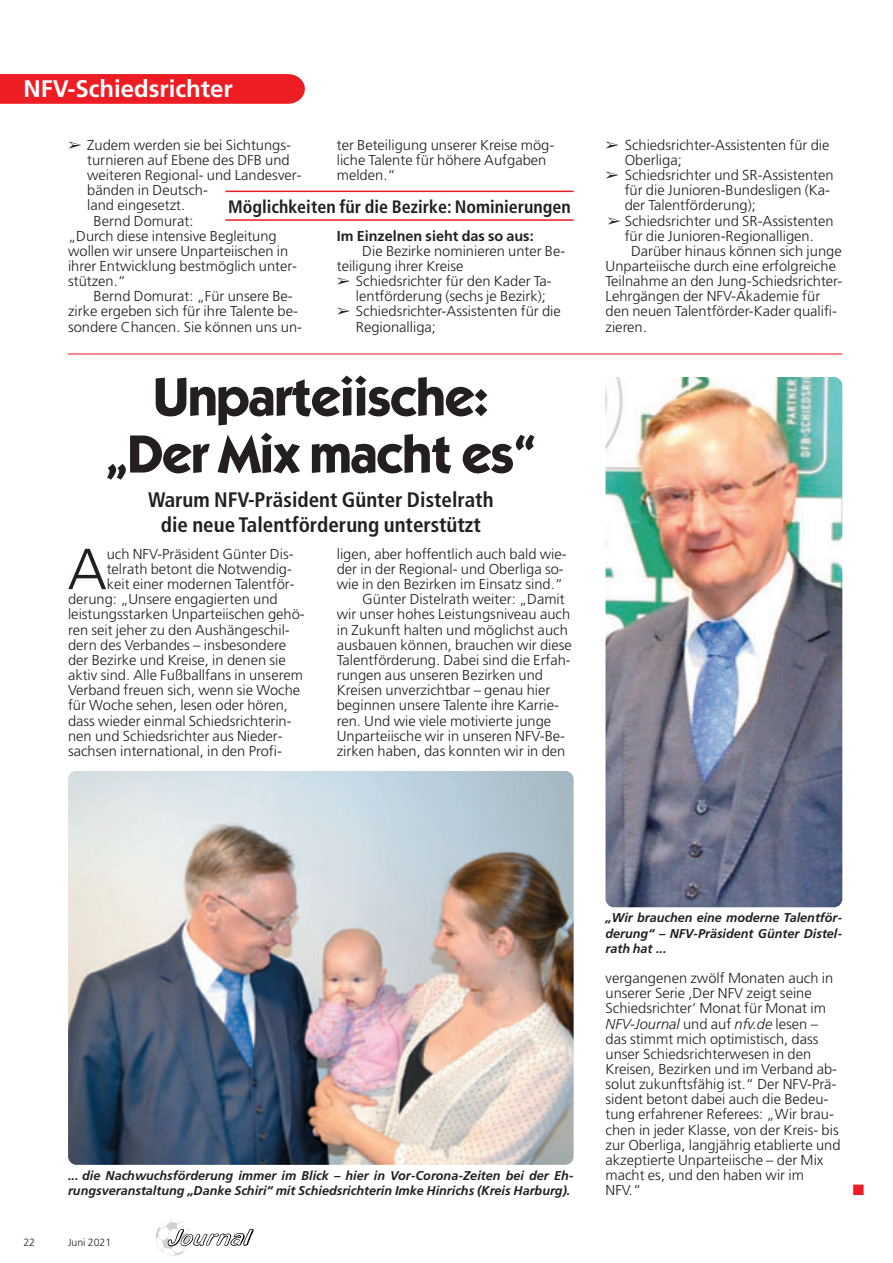
<style>
.page{position:relative;width:893px;height:1263px;background:#fff}
.page>*{position:absolute;margin:0;border:0;box-sizing:border-box;transform-origin:0 0}
.t1{font:300 57.75px "Frutiger";color:#231f20}
.t2{font:700 54px/57px "Itc Kabel";letter-spacing:-.02em;color:#231f20;text-align:center}
.t3{font:700 24px "Frutiger";color:#fff}
.t4{font:700 condensed 21px/25.5px "Frutiger";color:#231f20;text-align:center}
.t5{font:700 condensed 18px "Frutiger";color:#231f20}
.t6{font:15px "Zapf Dingbats";color:#ee1d23}
.t7{font:300 14.4px/15.1px "Frutiger";color:#231f20}
.t8{font:700 14.4px "Frutiger";color:#231f20}
.t9{font:italic 700 12.75px/15.1px "Frutiger";color:#231f20}
.t10{font:300 10.5px "Frutiger";color:#231f20}
.s1{font-style:italic}
</style>
<div class="page">
<img style="left:155px;top:1220px;width:36px;height:36px;border-radius:50%">
<svg style="left:167px;top:1229px;width:87px;height:18px"></svg>
<svg style="left:0;top:74px;width:305px;height:30px;background:#ee2127"></svg>
<img style="left:68px;top:771px;width:505px;height:394px;border-radius:9px">
<img style="left:605px;top:377px;width:237px;height:530px;border-radius:9px">
<hr style="left:225px;top:191px;width:348px;height:1px;background:#ee1d23">
<hr style="left:225px;top:219px;width:348px;height:2px;background:#ee1d23">
<hr style="left:68px;top:353px;width:774px;height:2px;background:#ee1d23">
<h3 class="t3" style="left:23px;top:79px;width:211px">NFV-Schiedsrichter</h3>
<p class="t7" style="left:68px;top:138px;width:224px">➢ Zudem werden sie bei Sichtungs-</p>
<p class="t7" style="left:87px;top:153px;width:204px">turnieren auf Ebene des DFB und</p>
<p class="t7" style="left:87px;top:169px;width:216px">weiteren Regional- und Landesver-</p>
<p class="t7" style="left:87px;top:184px;width:122px">bänden in Deutsch-</p>
<p class="t7" style="left:87px;top:199px;width:99px">land eingesetzt.</p>
<p class="t7" style="left:94px;top:214px;width:101px">Bernd Domurat:</p>
<p class="t7" style="left:68px;top:229px;width:210px">„Durch diese intensive Begleitung</p>
<p class="t7" style="left:68px;top:244px;width:222px">wollen wir unsere Unparteiischen in</p>
<p class="t7" style="left:68px;top:260px;width:231px">ihrer Entwicklung bestmöglich unter-</p>
<p class="t7" style="left:68px;top:275px;width:59px">stützen.“</p>
<p class="t7" style="left:94px;top:290px;width:201px">Bernd Domurat: „Für unsere Be-</p>
<p class="t7" style="left:68px;top:305px;width:231px">zirke ergeben sich für ihre Talente be-</p>
<p class="t7" style="left:68px;top:320px;width:235px">sondere Chancen. Sie können uns un-</p>
<p class="t7" style="left:337px;top:138px;width:219px">ter Beteiligung unserer Kreise mög&shy;liche Talente für höhere Aufgaben melden.“</p>
<p class="t5" style="left:228px;top:199px;width:344px">Möglichkeiten für die Bezirke: Nominierungen</p>
<p class="t8" style="left:337px;top:230px;width:198px">Im Einzelnen sieht das so aus:</p>
<p class="t7" style="left:337px;top:244px;width:230px;text-indent:26px">Die Bezirke nominieren unter Be&shy;teiligung ihrer Kreise</p>
<p class="t7" style="left:356px;top:275px;width:197px;text-indent:-19px">➢ Schiedsrichter für den Kader Ta&shy;lentförderung (sechs je Bezirk);</p>
<p class="t7" style="left:356px;top:305px;width:206px;text-indent:-19px">➢ Schiedsrichter-Assistenten für die<br>Regionalliga;</p>
<h2 class="t2" style="left:104px;top:373px;width:434px">Unparteiische: „Der Mix macht es“</h2>
<h3 class="t4" style="left:148px;top:488px;width:347px">Warum NFV-Präsident Günter Distelrath die neue Talentförderung unterstützt</h3>
<h1 class="t1" style="left:68px;top:546px;width:41px">A</h1>
<p class="t7" style="left:107px;top:547px;width:188px">uch NFV-Präsident Günter Dis-</p>
<p class="t7" style="left:107px;top:563px;width:187px">telrath betont die Notwendig-</p>
<p class="t7" style="left:107px;top:578px;width:189px">keit einer modernen Talentför-</p>
<p class="t7" style="left:68px;top:593px;width:211px">derung: „Unsere engagierten und</p>
<p class="t7" style="left:68px;top:608px;width:238px">leistungsstarken Unparteiischen gehö-</p>
<p class="t7" style="left:68px;top:623px;width:223px">ren seit jeher zu den Aushängeschil-</p>
<p class="t7" style="left:68px;top:638px;width:219px">dern des Verbandes – insbesondere</p>
<p class="t7" style="left:68px;top:653px;width:219px">der Bezirke und Kreise, in denen sie</p>
<p class="t7" style="left:68px;top:669px;width:236px">aktiv sind. Alle Fußballfans in unserem</p>
<p class="t7" style="left:68px;top:684px;width:234px">Verband freuen sich, wenn sie Woche</p>
<p class="t7" style="left:68px;top:699px;width:221px">für Woche sehen, lesen oder hören,</p>
<p class="t7" style="left:68px;top:714px;width:225px">dass wieder einmal Schiedsrichterin-</p>
<p class="t7" style="left:68px;top:729px;width:216px">nen und Schiedsrichter aus Nieder-</p>
<p class="t7" style="left:68px;top:744px;width:215px">sachsen international, in den Profi-</p>
<p class="t7" style="left:337px;top:547px;width:231px">ligen, aber hoffentlich auch bald wie-</p>
<p class="t7" style="left:337px;top:563px;width:228px">der in der Regional- und Oberliga so-</p>
<p class="t7" style="left:337px;top:578px;width:228px">wie in den Bezirken im Einsatz sind.“</p>
<p class="t7" style="left:362px;top:593px;width:204px">Günter Distelrath weiter: „Damit</p>
<p class="t7" style="left:337px;top:608px;width:235px">wir unser hohes Leistungsniveau auch</p>
<p class="t7" style="left:337px;top:623px;width:232px">in Zukunft halten und möglichst auch</p>
<p class="t7" style="left:337px;top:638px;width:237px">ausbauen können, brauchen wir diese</p>
<p class="t7" style="left:337px;top:653px;width:235px">Talentförderung. Dabei sind die Erfah-</p>
<p class="t7" style="left:337px;top:669px;width:208px">rungen aus unseren Bezirken und</p>
<p class="t7" style="left:337px;top:684px;width:215px">Kreisen unverzichtbar – genau hier</p>
<p class="t7" style="left:337px;top:699px;width:224px">beginnen unsere Talente ihre Karrie-</p>
<p class="t7" style="left:337px;top:714px;width:216px">ren. Und wie viele motivierte junge</p>
<p class="t7" style="left:337px;top:729px;width:230px">Unparteiische wir in unseren NFV-Be-</p>
<p class="t7" style="left:337px;top:744px;width:230px">zirken haben, das konnten wir in den</p>
<p class="t7" style="left:624px;top:138px;width:206px;text-indent:-19px">➢ Schiedsrichter-Assistenten für die<br>Oberliga;</p>
<p class="t7" style="left:624px;top:169px;width:210px;text-indent:-19px">➢ Schiedsrichter und SR-Assistenten für die Junioren-Bundesligen (Ka&shy;der Talentförderung);</p>
<p class="t7" style="left:607px;top:214px;width:228px">➢ Schiedsrichter und SR-Assistenten</p>
<p class="t7" style="left:624px;top:229px;width:191px">für die Junioren-Regionalligen.</p>
<p class="t7" style="left:631px;top:244px;width:212px">Darüber hinaus können sich junge</p>
<p class="t7" style="left:605px;top:260px;width:232px">Unparteiische durch eine erfolgreiche</p>
<p class="t7" style="left:605px;top:275px;width:238px">Teilnahme an den Jung-Schiedsrichter-</p>
<p class="t7" style="left:605px;top:290px;width:216px">Lehrgängen der NFV-Akademie für</p>
<p class="t7" style="left:605px;top:305px;width:233px">den neuen Talentförder-Kader qualifi-</p>
<p class="t7" style="left:605px;top:320px;width:43px">zieren.</p>
<p class="t9" style="left:68px;top:1169px;width:507px">... die Nachwuchsförderung immer im Blick – hier in Vor-Corona-Zeiten bei der Eh&shy;rungsveranstaltung „Danke Schiri“ mit Schiedsrichterin Imke Hinrichs (Kreis Harburg).</p>
<p class="t10" style="left:23px;top:1238px;width:13px">22</p>
<p class="t10" style="left:68px;top:1238px;width:45px">Juni 2021</p>
<p class="t9" style="left:605px;top:911px;width:238px;text-align:justify">„Wir brauchen eine moderne Talentför&shy;derung“ – NFV-Präsident Günter Distel&shy;rath hat ...</p>
<p class="t7" style="left:605px;top:972px;width:236px">vergangenen zwölf Monaten auch in unserer Serie ,Der NFV zeigt seine Schiedsrichter‘ Monat für Monat im <span class="s1">NFV-Journal</span> und auf <span class="s1">nfv.de</span> lesen – das stimmt mich optimistisch, dass unser Schiedsrichterwesen in den Kreisen, Bezirken und im Verband ab&shy;solut zukunftsfähig ist.“ Der NFV-Prä&shy;sident betont dabei auch die Bedeu&shy;tung erfahrener Referees: „Wir brau&shy;chen in jeder Klasse, von der Kreis- bis zur Oberliga, langjährig etablierte und akzeptierte Unparteiische – der Mix macht es, und den haben wir im NFV.“</p>
<p class="t6" style="left:853px;top:1181px;width:13px">■</p>
</div>
